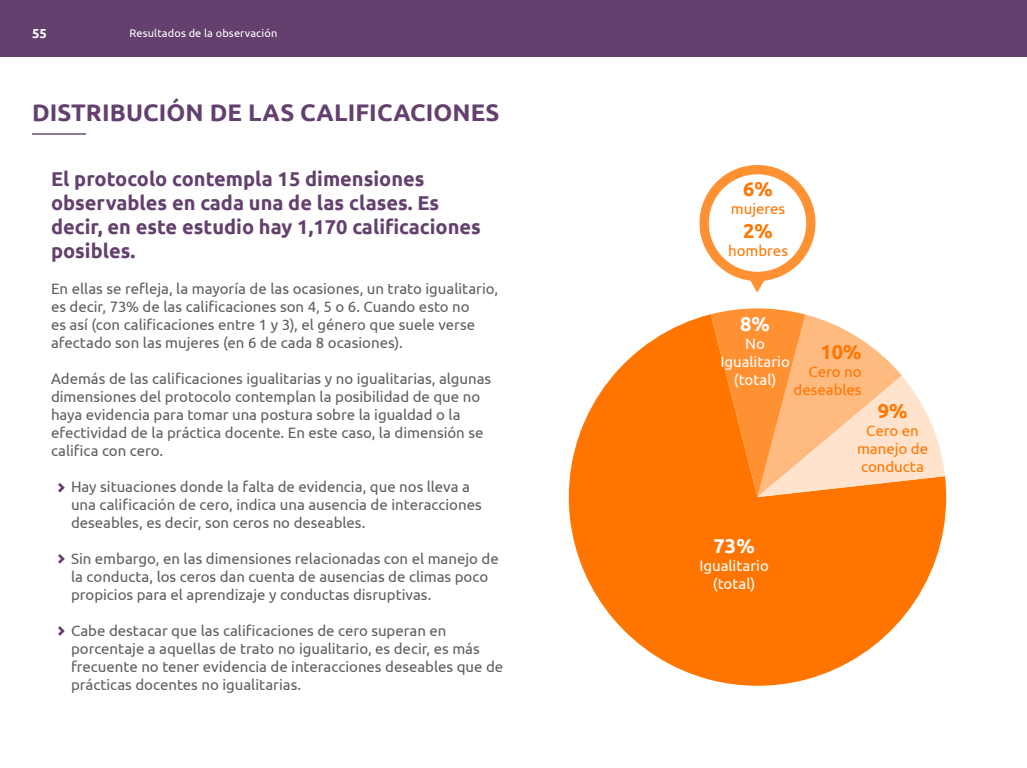
<style>
.page{position:relative;width:1027px;height:768px;background:#fff}
.page>*{position:absolute;margin:0;border:0;box-sizing:border-box;transform-origin:0 0}
.t1{font:700 24px "Ubuntu";letter-spacing:.005em;color:#63406e}
.t2{font:700 20px/24px "Ubuntu";color:#63406e}
.t3{font:700 20px "Ubuntu";color:#ff7500}
.t4{font:700 20px "Ubuntu";color:#fff}
.t5{font:15px/18px "Ubuntu";color:#5e5e5e}
.t6{font:15px/18px "Ubuntu";color:#ff7500;text-align:right}
.t7{font:15px/18px "Ubuntu";color:#fff;text-align:center}
.t8{font:700 13px "Ubuntu";color:#fff}
.t9{font:11px "Ubuntu";letter-spacing:.01em;color:#fff}
</style>
<div class="page">
<div style="left:0;top:0;width:1027px;height:57px;background:#63406e"></div>
<hr style="left:32px;top:133px;width:54px;height:2px;background:#63406e">
<svg style="left:699px;top:165px;width:117px;height:128px"></svg>
<svg style="left:58px;top:483px;width:7px;height:10px"></svg>
<svg style="left:58px;top:554px;width:7px;height:10px"></svg>
<svg style="left:58px;top:626px;width:7px;height:10px"></svg>
<svg style="left:569px;top:314px;width:377px;height:372px;fill:#ff7500"></svg>
<svg style="left:711px;top:308px;width:234px;height:189px"></svg>
<p class="t8" style="left:32px;top:26px;width:16px">55</p>
<p class="t9" style="left:130px;top:26px;width:149px">Resultados de la observación</p>
<h1 class="t1" style="left:32px;top:98px;width:469px">DISTRIBUCIÓN DE LAS CALIFICACIONES</h1>
<h2 class="t2" style="left:51px;top:166px;width:431px">El protocolo contempla 15 dimensiones observables en cada una de las clases. Es decir, en este estudio hay 1,170 calificaciones posibles.</h2>
<p class="t5" style="left:51px;top:279px;width:449px">En ellas se refleja, la mayoría de las ocasiones, un trato igualitario, es decir, 73% de las calificaciones son 4, 5 o 6. Cuando esto no<br>es así (con calificaciones entre 1 y 3), el género que suele verse afectado son las mujeres (en 6 de cada 8 ocasiones).</p>
<p class="t5" style="left:51px;top:369px;width:442px">Además de las calificaciones igualitarias y no igualitarias, algunas dimensiones del protocolo contemplan la posibilidad de que no haya evidencia para tomar una postura sobre la igualdad o la efectividad de la práctica docente. En este caso, la dimensión se califica con cero.</p>
<p class="t5" style="left:71px;top:477px;width:412px">Hay situaciones donde la falta de evidencia, que nos lleva a una calificación de cero, indica una ausencia de interacciones deseables, es decir, son ceros no deseables.</p>
<p class="t5" style="left:71px;top:549px;width:429px">Sin embargo, en las dimensiones relacionadas con el manejo de la conducta, los ceros dan cuenta de ausencias de climas poco propicios para el aprendizaje y conductas disruptivas.</p>
<p class="t5" style="left:71px;top:621px;width:434px">Cabe destacar que las calificaciones de cero superan en porcentaje a aquellas de trato no igualitario, es decir, es más frecuente no tener evidencia de interacciones deseables que de prácticas docentes no igualitarias.</p>
<h2 class="t3" style="left:743px;top:176px;width:31px">6%</h2>
<p class="t6" style="left:731px;top:199px;width:56px">mujeres</p>
<h2 class="t3" style="left:743px;top:218px;width:31px">2%</h2>
<p class="t6" style="left:728px;top:241px;width:61px">hombres</p>
<h2 class="t4" style="left:740px;top:312px;width:31px">8%</h2>
<p class="t7" style="left:720px;top:335px;width:71px">No<br>Igualitario (total)</p>
<h2 class="t3" style="left:821px;top:340px;width:43px">10%</h2>
<p class="t6" style="left:794px;top:362px;width:69px">Cero no deseables</p>
<h2 class="t4" style="left:714px;top:534px;width:43px">73%</h2>
<p class="t7" style="left:699px;top:556px;width:71px">Igualitario (total)</p>
<h2 class="t3" style="left:878px;top:399px;width:31px">9%</h2>
<p class="t6" style="left:857px;top:421px;width:73px;text-align:center">Cero en manejo de conducta</p>
</div>
